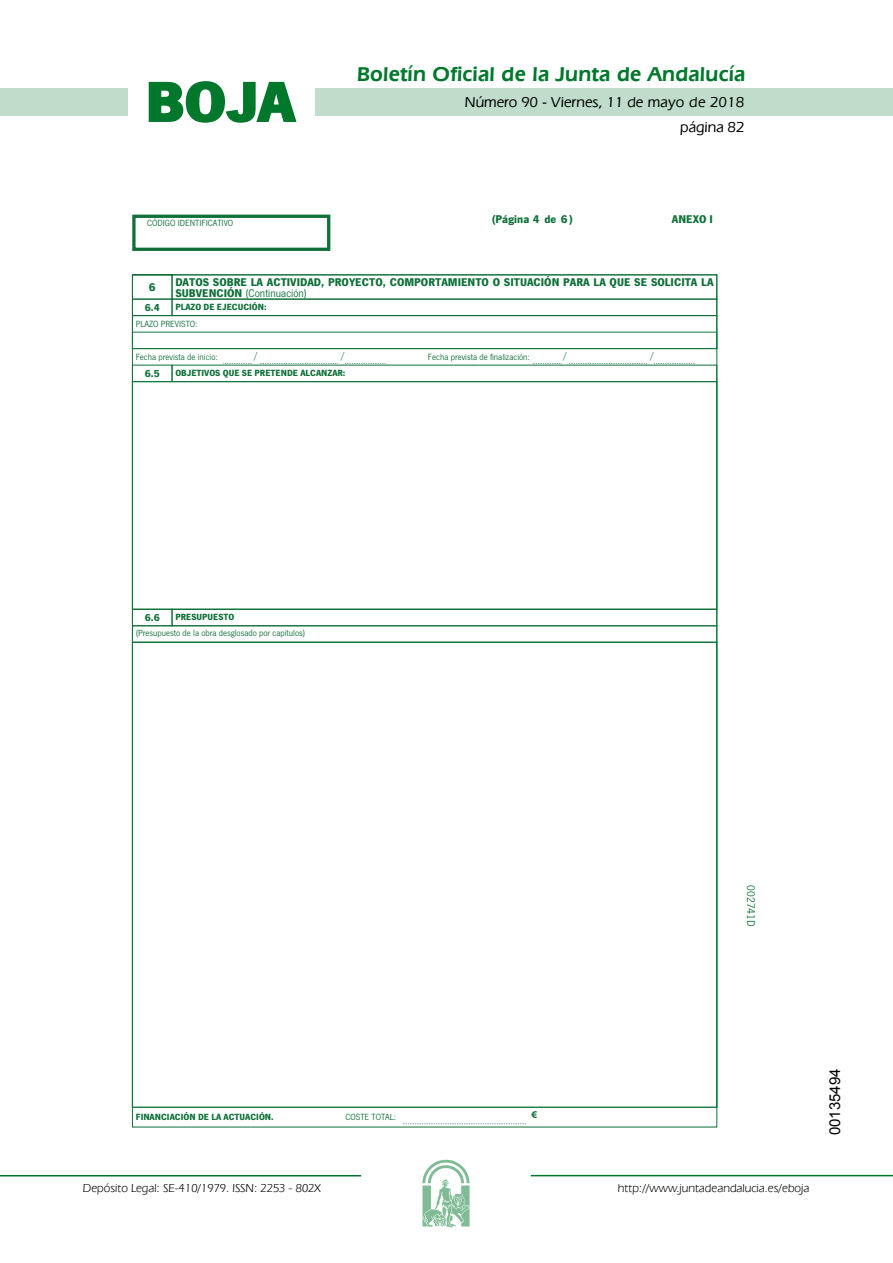
<style>
.page{position:relative;width:893px;height:1263px;background:#fff}
.page>*{position:absolute;margin:0;border:0;box-sizing:border-box;transform-origin:0 0}
.t1{font:700 57.75px "News Got T";color:#00782c;scale:1.14 1}
.t2{font:600 21px "Eras IT Cby BT";letter-spacing:.01em;color:#00782c}
.t3{font:500 15px/24.5px "Eras IT Cby BT";color:#000;text-align:right}
.t4{font:15px "Arial";color:#000}
.t5{font:12px "Eras IT Cby BT";color:#000}
.t6{font:700 11.7px/10.5px "News Got T";color:#107039}
.t7{font:11.7px "News Got T";color:#0f7139}
.t8{font:700 11.7px "News Got T";color:#0f7139}
.t9{font:700 10.5px "News Got T";color:#107039}
.t10{font:10.5px "News Got T";color:#107039}
.t11{font:700 10.5px "Myriad Pro";color:#107039}
.t12{font:9.3px "News Got T";color:#107039}
.t13{font:700 9.3px "News Got T";color:#107039}
.s1{color:#0f7139}
.s2{font-weight:400}
</style>
<div class="page">
<div style="left:315px;top:88px;width:577px;height:28px;background:#bfddca"></div>
<div style="left:0;top:88px;width:128px;height:28px;background:#bfddca"></div>
<hr style="left:0;top:1175px;width:361px;height:2px;background:#00782c">
<svg style="left:422px;top:1159px;width:47px;height:68px"></svg>
<hr style="left:531px;top:1175px;width:361px;height:1px;background:#00782c">
<svg style="left:148px;top:81px;width:149px;height:42px"></svg>
<div style="left:132px;top:215px;width:198px;height:36px;border:3px solid #107039"></div>
<svg style="left:131px;top:274px;width:586px;height:854px"></svg>
<div style="left:171px;top:274px;width:546px;height:26px;border:1px solid #107039"></div>
<div style="left:132px;top:299px;width:40px;height:17px;border:1px solid #107039"></div>
<div style="left:171px;top:299px;width:546px;height:17px;border:1px solid #107039"></div>
<div style="left:132px;top:315px;width:585px;height:34px;border:1px solid #107039"></div>
<div style="left:132px;top:332px;width:585px;height:17px;border:1px solid #0d7b3e"></div>
<svg style="left:223px;top:363px;width:29px;height:1px"></svg>
<svg style="left:260px;top:363px;width:77px;height:1px"></svg>
<svg style="left:345px;top:363px;width:41px;height:1px"></svg>
<svg style="left:533px;top:363px;width:28px;height:1px"></svg>
<svg style="left:569px;top:363px;width:77px;height:1px"></svg>
<svg style="left:654px;top:363px;width:41px;height:1px"></svg>
<div style="left:132px;top:381px;width:585px;height:228px;border:1px solid #0d7b3e"></div>
<div style="left:132px;top:609px;width:40px;height:17px;border:1px solid #107039"></div>
<div style="left:171px;top:609px;width:546px;height:17px;border:1px solid #107039"></div>
<div style="left:132px;top:625px;width:585px;height:18px;border:1px solid #107039"></div>
<svg style="left:403px;top:1123px;width:124px;height:1px"></svg>
<h1 class="t1" style="left:145px;top:68px;width:133px">BOJA</h1>
<h2 class="t2" style="left:357px;top:62px;width:390px">Boletín Oficial de la Junta de Andalucía</h2>
<h3 class="t3" style="left:465px;top:90px;width:281px">Número 90 - Viernes, 11 de mayo de 2018 página 82</h3>
<p class="t12" style="left:147px;top:218px;width:88px">CÓDIGO IDENTIFICATIVO</p>
<p class="t6" style="left:491px;top:214px;width:83px">(Página <span class="s1">4</span> de )</p>
<p class="t8" style="left:561px;top:213px;width:8px">6</p>
<p class="t8" style="left:672px;top:213px;width:42px">ANEXO I</p>
<p class="t6" style="left:149px;top:282px;width:8px">6</p>
<p class="t6" style="left:175px;top:277px;width:539px">DATOS SOBRE LA ACTIVIDAD, PROYECTO, COMPORTAMIENTO O SITUACIÓN PARA LA QUE SE SOLICITA LA<br>SUBVENCIÓN <span class="s2">(Continuación)</span></p>
<p class="t9" style="left:145px;top:302px;width:17px">6.4</p>
<p class="t13" style="left:175px;top:302px;width:93px">PLAZO DE EJECUCIÓN:</p>
<p class="t12" style="left:136px;top:319px;width:63px">PLAZO PREVISTO:</p>
<p class="t12" style="left:136px;top:352px;width:83px">Fecha prevista de inicio:</p>
<p class="t10" style="left:253px;top:350px;width:6px">/</p>
<p class="t10" style="left:340px;top:350px;width:6px">/</p>
<p class="t12" style="left:428px;top:352px;width:103px">Fecha prevista de finalización:</p>
<p class="t10" style="left:563px;top:350px;width:6px">/</p>
<p class="t10" style="left:649px;top:350px;width:6px">/</p>
<p class="t9" style="left:145px;top:368px;width:17px">6.5</p>
<p class="t13" style="left:175px;top:368px;width:172px">OBJETIVOS QUE SE PRETENDE ALCANZAR:</p>
<p class="t9" style="left:145px;top:612px;width:17px">6.6</p>
<p class="t13" style="left:175px;top:612px;width:60px">PRESUPUESTO</p>
<p class="t12" style="left:136px;top:629px;width:171px">(Presupuesto de la obra desglosado por capitulos)</p>
<p class="t7" style="left:757px;top:885px;width:43px;rotate:90deg">002741D</p>
<p class="t13" style="left:136px;top:1112px;width:139px">FINANCIACIÓN DE LA ACTUACIÓN.</p>
<p class="t12" style="left:345px;top:1112px;width:52px">COSTE TOTAL:</p>
<p class="t11" style="left:531px;top:1111px;width:7px">€</p>
<p class="t5" style="left:83px;top:1181px;width:239px">Depósito Legal: SE-410/1979. ISSN: 2253 - 802X</p>
<p class="t5" style="left:618px;top:1181px;width:193px">http://www.juntadeandalucia.es/eboja</p>
<h3 class="t4" style="left:825px;top:1135px;width:68px;rotate:-90deg">00135494</h3>
</div>
